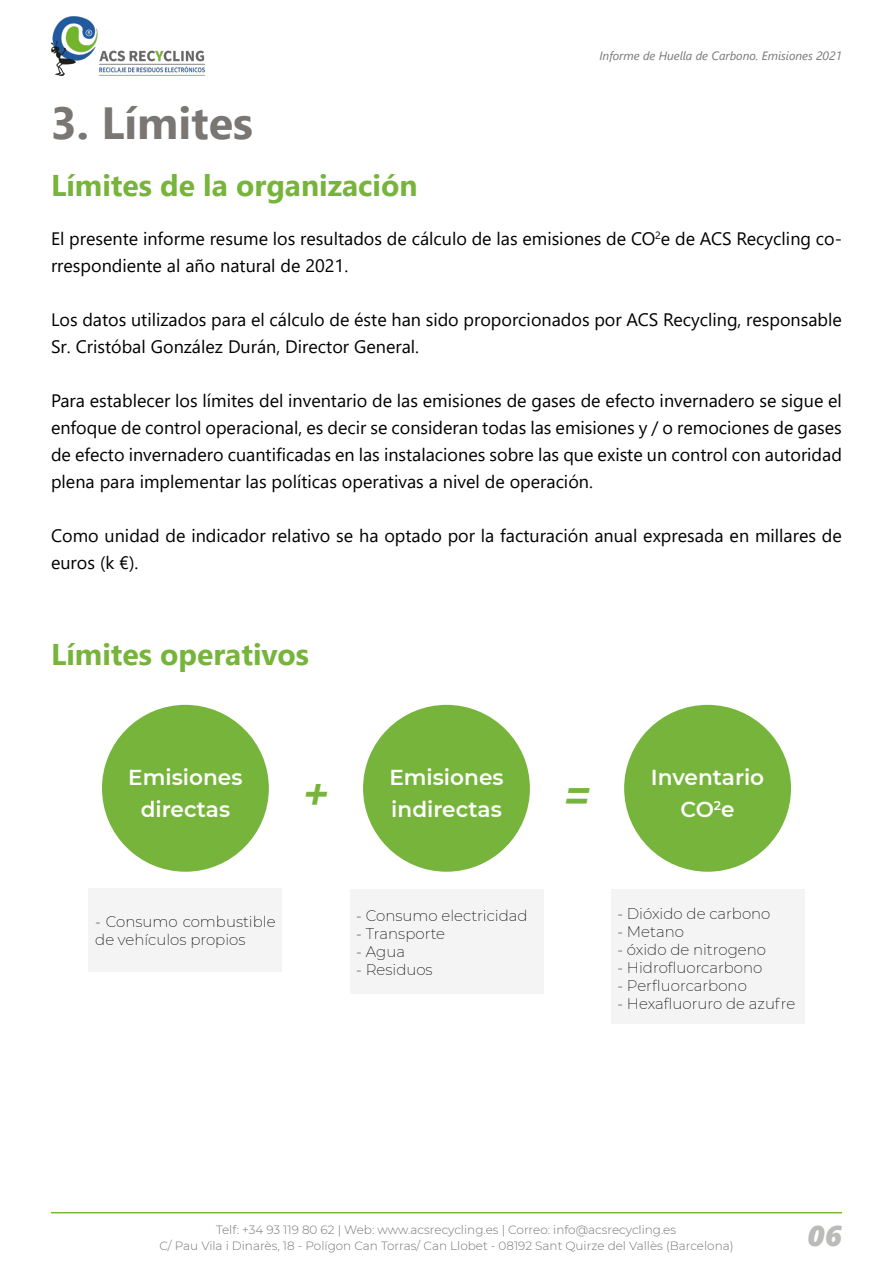
<style>
.page{position:relative;width:893px;height:1263px;background:#fff}
.page>*{position:absolute;margin:0;border:0;box-sizing:border-box;transform-origin:0 0}
.t1{font:700 45px "Segoe UI";color:#797674}
.t2{font:italic 600 45px "Montserrat";color:#77b43c}
.t3{font:700 30px "Segoe UI";color:#77b43c}
.t4{font:italic 28.5px "Segoe UI Black";color:#bbbbba}
.t5{font:600 21.6px/32.4px "Montserrat";color:#fff;text-align:center}
.t6{font:18px/27px "Segoe UI";color:#000}
.t7{font:200 15px/18px "Montserrat";color:#000}
.t8{font:300 12px/15.9px "Montserrat";color:#767576;text-align:center}
.t9{font:italic 12px "Segoe UI";color:#797674}
</style>
<div class="page">
<div style="left:611px;top:889px;width:193px;height:135px;background:#f5f4f4"></div>
<div style="left:350px;top:889px;width:193px;height:104px;background:#f5f4f4"></div>
<div style="left:89px;top:889px;width:193px;height:83px;background:#f5f4f4"></div>
<div style="left:102px;top:705px;width:167px;height:167px;background:#77b43c;border-radius:50%"></div>
<div style="left:363px;top:705px;width:167px;height:167px;background:#77b43c;border-radius:50%"></div>
<div style="left:624px;top:705px;width:167px;height:167px;background:#77b43c;border-radius:50%"></div>
<img style="left:51px;top:16px;width:154px;height:60px">
<hr style="left:51px;top:1212px;width:791px;height:1px;background:#76b83a">
<p class="t9" style="left:599px;top:44px;width:244px">Informe de Huella de Carbono. Emisiones 2021</p>
<h1 class="t1" style="left:51px;top:81px;width:203px">3. Límites</h1>
<h2 class="t3" style="left:51px;top:157px;width:368px">Límites de la organización</h2>
<p class="t6" style="left:51px;top:223px;width:792px">El presente informe resume los resultados de cálculo de las emisiones de CO<sup>2</sup>e de ACS Recycling co&shy;rrespondiente al año natural de 2021.</p>
<p class="t6" style="left:51px;top:304px;width:792px">Los datos utilizados para el cálculo de éste han sido proporcionados por ACS Recycling, responsable<br>Sr. Cristóbal González Durán, Director General.</p>
<p class="t6" style="left:51px;top:385px;width:792px;text-align:justify">Para establecer los límites del inventario de las emisiones de gases de efecto invernadero se sigue el enfoque de control operacional, es decir se consideran todas las emisiones y / o remociones de gases de efecto invernadero cuantificadas en las instalaciones sobre las que existe un control con autoridad plena para implementar las políticas operativas a nivel de operación.</p>
<p class="t6" style="left:51px;top:520px;width:792px">Como unidad de indicador relativo se ha optado por la facturación anual expresada en millares de euros (k €).</p>
<h2 class="t3" style="left:51px;top:626px;width:260px">Límites operativos</h2>
<p class="t5" style="left:128px;top:760px;width:116px">Emisiones directas</p>
<p class="t5" style="left:389px;top:760px;width:116px;text-align:left">Emisiones indirectas</p>
<p class="t5" style="left:651px;top:760px;width:115px">Inventario<br>CO<sup>2</sup>e</p>
<h1 class="t2" style="left:303px;top:762px;width:28px">+</h1>
<h1 class="t2" style="left:564px;top:764px;width:28px">=</h1>
<p class="t7" style="left:95px;top:912px;width:182px">- Consumo combustible de vehículos propios</p>
<p class="t7" style="left:356px;top:907px;width:173px">- Consumo electricidad</p>
<p class="t7" style="left:356px;top:925px;width:90px">- Transporte</p>
<p class="t7" style="left:356px;top:943px;width:50px">- Agua</p>
<p class="t7" style="left:356px;top:961px;width:78px">- Residuos</p>
<p class="t7" style="left:617px;top:904px;width:155px">- Dióxido de carbono</p>
<p class="t7" style="left:617px;top:922px;width:68px">- Metano</p>
<p class="t7" style="left:617px;top:940px;width:150px">- óxido de nitrogeno</p>
<p class="t7" style="left:617px;top:958px;width:147px">- Hidrofluorcarbono</p>
<p class="t7" style="left:617px;top:976px;width:131px">- Perfluorcarbono</p>
<p class="t7" style="left:617px;top:994px;width:180px">- Hexafluoruro de azufre</p>
<p class="t8" style="left:159px;top:1222px;width:576px">Telf: +34 93 119 80 62 | Web: www.acsrecycling.es | Correo: info@acsrecycling.es<br>C/ Pau Vila i Dinarès, 18 - Polígon Can Torras/ Can Llobet - 08192 Sant Quirze del Vallès (Barcelona)</p>
<h3 class="t4" style="left:807px;top:1214px;width:36px">06</h3>
</div>
